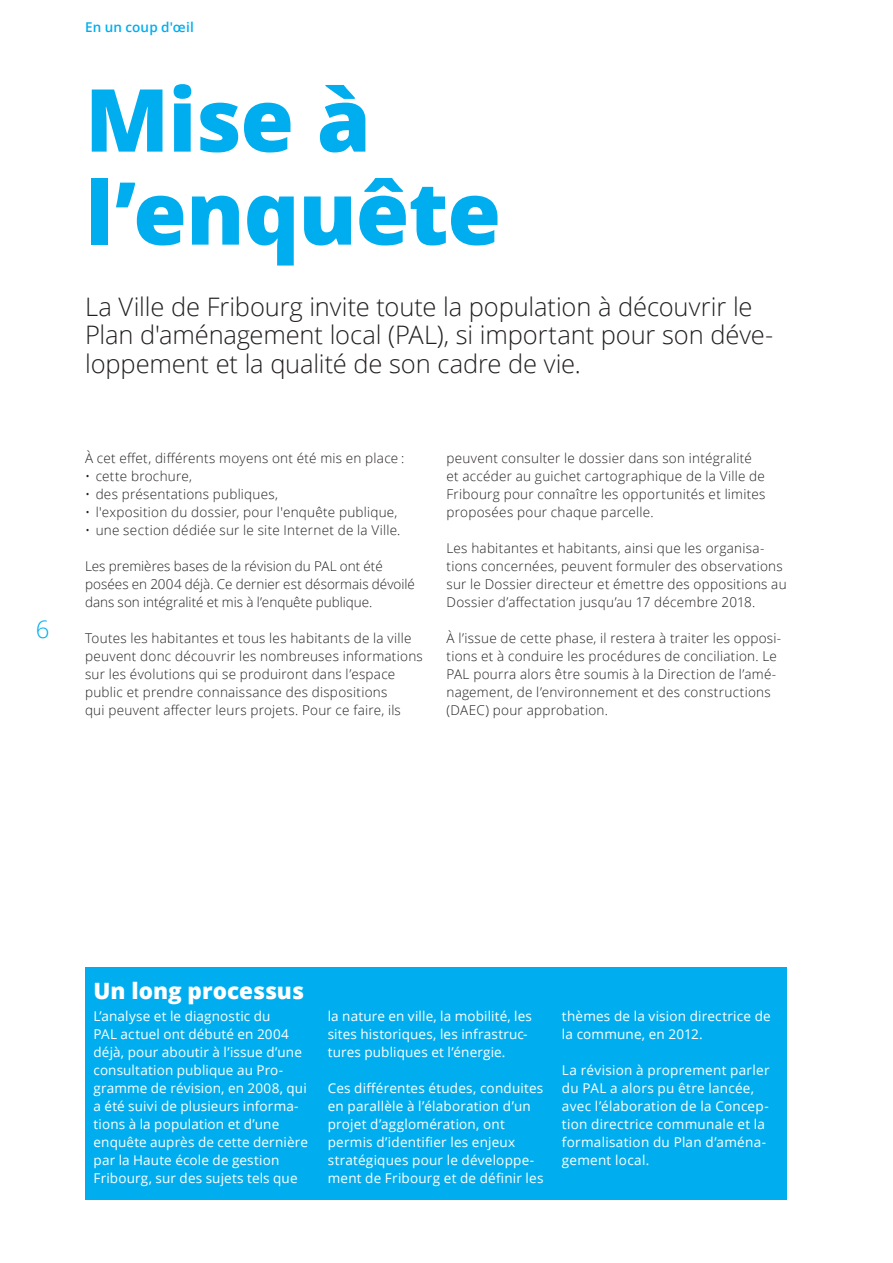
<style>
.page{position:relative;width:893px;height:1263px;background:#fff}
.page>*{position:absolute;margin:0;border:0;box-sizing:border-box;transform-origin:0 0}
.t1{font:800 87px/93px "Open Sans";letter-spacing:-.01em;color:#00aeef}
.t2{font:300 25.5px/28.5px "Open Sans";letter-spacing:-.005em;color:#231f20}
.t3{font:300 24px "Open Sans";color:#00aeef}
.t4{font:800 22.5px "Open Sans";color:#fff}
.t5{font:300 13.5px/18px "Open Sans";letter-spacing:.02em;color:#231f20}
.t6{font:13.5px/18px "Open Sans";letter-spacing:.015em;color:#fff}
.t7{font:300 13.5px/18px "Open Sans";color:#231f20}
.t8{font:600 13.5px "Open Sans";letter-spacing:.01em;color:#00aeef}
</style>
<div class="page">
<div style="left:85px;top:967px;width:702px;height:232px;background:#00aeef"></div>
<h3 class="t3" style="left:36px;top:613px;width:15px">6</h3>
<p class="t8" style="left:85px;top:17px;width:110px">En un coup d'œil</p>
<h1 class="t1" style="left:85px;top:69px;width:418px">Mise à l’enquête</h1>
<h2 class="t2" style="left:85px;top:291px;width:690px">La Ville de Fribourg invite toute la population à découvrir le<br>Plan d'aménagement local (PAL), si important pour son déve&shy;loppement et la qualité de son cadre de vie.</h2>
<p class="t5" style="left:85px;top:449px;width:321px">À cet effet, différents moyens ont été mis en place :</p>
<p class="t5" style="left:85px;top:467px;width:108px">• cette brochure,</p>
<p class="t5" style="left:85px;top:485px;width:195px">• des présentations publiques,</p>
<p class="t5" style="left:85px;top:503px;width:314px">• l'exposition du dossier, pour l'enquête publique,</p>
<p class="t5" style="left:85px;top:521px;width:317px">• une section dédiée sur le site Internet de la Ville.</p>
<p class="t7" style="left:85px;top:557px;width:331px">Les premières bases de la révision du PAL ont été posées en 2004 déjà. Ce dernier est désormais dévoilé dans son intégralité et mis à l’enquête publique.</p>
<p class="t5" style="left:85px;top:629px;width:339px">Toutes les habitantes et tous les habitants de la ville peuvent donc découvrir les nombreuses informations sur les évolutions qui se produiront dans l’espace public et prendre connaissance des dispositions<br>qui peuvent affecter leurs projets. Pour ce faire, ils</p>
<p class="t5" style="left:446px;top:449px;width:321px">peuvent consulter le dossier dans son intégralité et accéder au guichet cartographique de la Ville de Fribourg pour connaître les opportunités et limites proposées pour chaque parcelle.</p>
<p class="t5" style="left:446px;top:539px;width:342px">Les habitantes et habitants, ainsi que les organisa&shy;tions concernées, peuvent formuler des observations sur le Dossier directeur et émettre des oppositions au Dossier d’affectation jusqu’au 17 décembre 2018.</p>
<p class="t5" style="left:446px;top:629px;width:336px">À l’issue de cette phase, il restera à traiter les opposi&shy;tions et à conduire les procédures de conciliation. Le PAL pourra alors être soumis à la Direction de l’amé&shy;nagement, de l’environnement et des constructions (DAEC) pour approbation.</p>
<h3 class="t4" style="left:94px;top:973px;width:212px">Un long processus</h3>
<p class="t6" style="left:94px;top:1007px;width:216px">L’analyse et le diagnostic du<br>PAL actuel ont débuté en 2004 déjà, pour aboutir à l’issue d’une consultation publique au Pro&shy;gramme de révision, en 2008, qui a été suivi de plusieurs informa&shy;tions à la population et d’une enquête auprès de cette dernière par la Haute école de gestion<br>Fribourg, sur des sujets tels que</p>
<p class="t6" style="left:328px;top:1007px;width:206px">la nature en ville, la mobilité, les sites historiques, les infrastruc&shy;tures publiques et l’énergie.</p>
<p class="t6" style="left:328px;top:1079px;width:217px">Ces différentes études, conduites en parallèle à l’élaboration d’un projet d’agglomération, ont permis d’identifier les enjeux stratégiques pour le développe&shy;ment de Fribourg et de définir les</p>
<p class="t6" style="left:562px;top:1007px;width:210px">thèmes de la vision directrice de la commune, en 2012.</p>
<p class="t6" style="left:562px;top:1061px;width:209px">La révision à proprement parler du PAL a alors pu être lancée, avec l’élaboration de la Concep&shy;tion directrice communale et la formalisation du Plan d’aména&shy;gement local.</p>
</div>
